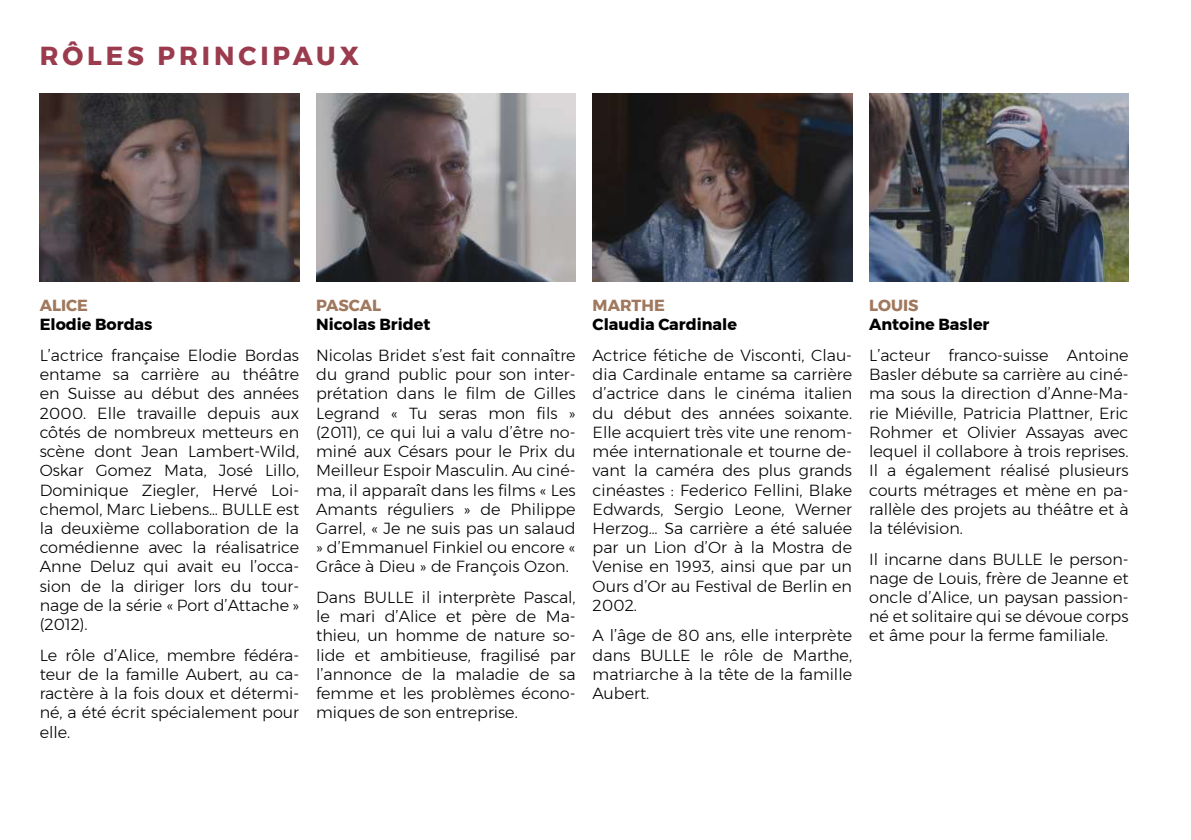
<style>
.page{position:relative;width:1191px;height:840px;background:#fff}
.page>*{position:absolute;margin:0;border:0;box-sizing:border-box;transform-origin:0 0}
.t1{font:700 26px "Montserrat";letter-spacing:.15em;color:#9b3b4e}
.t2{font:300 16px/19.2px "Montserrat";color:#000;text-align:justify}
.t3{font:700 16px "Montserrat";color:#000}
.t4{font:700 16px "Montserrat";color:#9f785d}
</style>
<div class="page">
<img style="left:592px;top:93px;width:260px;height:188px">
<img style="left:40px;top:93px;width:259px;height:188px">
<img style="left:316px;top:93px;width:259px;height:188px">
<img style="left:869px;top:93px;width:259px;height:188px">
<h1 class="t1" style="left:40px;top:35px;width:321px">RÔLES PRINCIPAUX</h1>
<p class="t4" style="left:40px;top:292px;width:50px">ALICE</p>
<p class="t3" style="left:40px;top:312px;width:114px">Elodie Bordas</p>
<p class="t2" style="left:40px;top:345px;width:261px">L’actrice française Elodie Bordas entame sa carrière au théâtre en Suisse au début des années 2000. Elle travaille depuis aux côtés de nombreux metteurs en scène dont Jean Lambert-Wild, Oskar Gomez Mata, José Lillo, Dominique Ziegler, Hervé Loi&shy;chemol, Marc Liebens… BULLE est la deuxième collaboration de la comédienne avec la réalisatrice Anne Deluz qui avait eu l’occa&shy;sion de la diriger lors du tour&shy;nage de la série « Port d’Attache » (2012).</p>
<p class="t2" style="left:40px;top:644px;width:261px">Le rôle d’Alice, membre fédéra&shy;teur de la famille Aubert, au ca&shy;ractère à la fois doux et détermi&shy;né, a été écrit spécialement pour elle.</p>
<p class="t4" style="left:316px;top:292px;width:67px">PASCAL</p>
<p class="t3" style="left:316px;top:312px;width:116px">Nicolas Bridet</p>
<p class="t2" style="left:316px;top:345px;width:261px">Nicolas Bridet s’est fait connaître du grand public pour son inter&shy;prétation dans le film de Gilles Legrand « Tu seras mon fils » (2011), ce qui lui a valu d’être no&shy;miné aux Césars pour le Prix du Meilleur Espoir Masculin. Au ciné&shy;ma, il apparaît dans les films « Les Amants réguliers » de Philippe Garrel, « Je ne suis pas un salaud » d’Emmanuel Finkiel ou encore « Grâce à Dieu » de François Ozon.</p>
<p class="t2" style="left:316px;top:587px;width:261px">Dans BULLE il interprète Pascal, le mari d’Alice et père de Ma&shy;thieu, un homme de nature so&shy;lide et ambitieuse, fragilisé par l’annonce de la maladie de sa femme et les problèmes écono&shy;miques de son entreprise.</p>
<p class="t4" style="left:592px;top:292px;width:74px">MARTHE</p>
<p class="t3" style="left:592px;top:312px;width:146px">Claudia Cardinale</p>
<p class="t2" style="left:592px;top:345px;width:261px">Actrice fétiche de Visconti, Clau&shy;dia Cardinale entame sa carrière d’actrice dans le cinéma italien du début des années soixante.<br>Elle acquiert très vite une renom&shy;mée internationale et tourne de&shy;vant la caméra des plus grands cinéastes : Federico Fellini, Blake Edwards, Sergio Leone, Werner Herzog… Sa carrière a été saluée par un Lion d’Or à la Mostra de Venise en 1993, ainsi que par un Ours d’Or au Festival de Berlin en 2002.</p>
<p class="t2" style="left:592px;top:625px;width:261px">A l’âge de 80 ans, elle interprète dans BULLE le rôle de Marthe, matriarche à la tête de la famille Aubert.</p>
<p class="t4" style="left:869px;top:292px;width:51px">LOUIS</p>
<p class="t3" style="left:869px;top:312px;width:122px">Antoine Basler</p>
<p class="t2" style="left:869px;top:345px;width:261px">L’acteur franco-suisse Antoine Basler débute sa carrière au ciné&shy;ma sous la direction d’Anne-Ma&shy;rie Miéville, Patricia Plattner, Eric Rohmer et Olivier Assayas avec lequel il collabore à trois reprises.<br>Il a également réalisé plusieurs courts métrages et mène en pa&shy;rallèle des projets au théâtre et à la télévision.</p>
<p class="t2" style="left:869px;top:548px;width:261px">Il incarne dans BULLE le person&shy;nage de Louis, frère de Jeanne et oncle d’Alice, un paysan passion&shy;né et solitaire qui se dévoue corps et âme pour la ferme familiale.</p>
</div>
